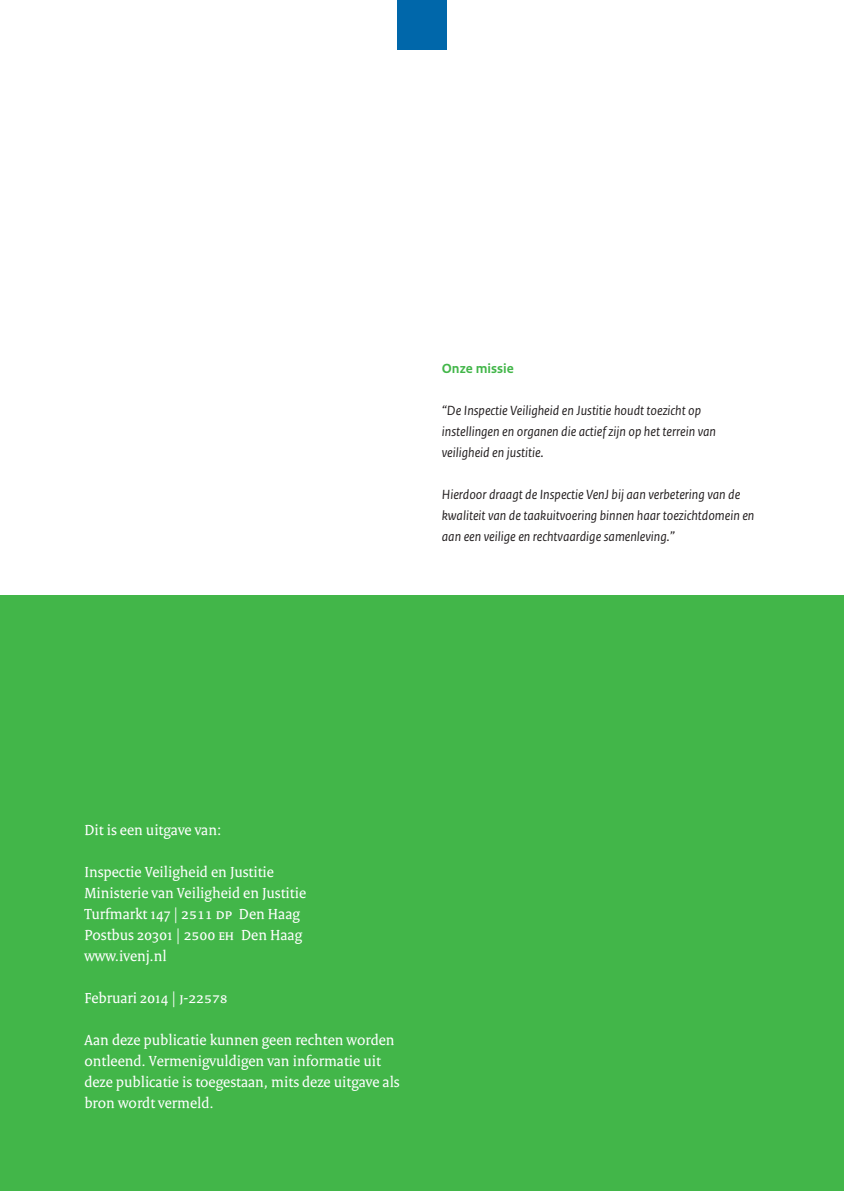
<style>
.page{position:relative;width:844px;height:1191px;background:#fff}
.page>*{position:absolute;margin:0;border:0;box-sizing:border-box;transform-origin:0 0}
.t1{font:15.75px/21px "Rijksoverheid Serif";color:#fff}
.t2{font:italic 14px/21px "Rijksoverheid Sans Text";color:#231f20}
.t3{font:700 14px "Rijksoverheid Sans Text";color:#42b649}
</style>
<div class="page">
<div style="left:0;top:595px;width:843px;height:596px;background:#42b649"></div>
<div style="left:397px;top:0;width:49px;height:50px;background:#0067aa"></div>
<p class="t3" style="left:441px;top:360px;width:73px">Onze missie</p>
<p class="t2" style="left:441px;top:400px;width:275px">“De Inspectie Veiligheid en Justitie houdt toezicht op instellingen en organen die actief zijn op het terrein van veiligheid en justitie.</p>
<p class="t2" style="left:441px;top:484px;width:314px">Hierdoor draagt de Inspectie VenJ bij aan verbetering van de kwaliteit van de taakuitvoering binnen haar toezichtdomein en aan een veilige en rechtvaardige samenleving.”</p>
<p class="t1" style="left:84px;top:819px;width:138px">Dit is een uitgave van:</p>
<p class="t1" style="left:84px;top:861px;width:223px">Inspectie Veiligheid en Justitie<br>Ministerie van Veiligheid en Justitie<br>Turfmarkt 147 | 2511 dp Den Haag<br>Postbus 20301 | 2500 eh Den Haag www.ivenj.nl</p>
<p class="t1" style="left:84px;top:987px;width:145px">Februari 2014 | j-22578</p>
<p class="t1" style="left:84px;top:1029px;width:317px">Aan deze publicatie kunnen geen rechten worden ontleend. Vermenigvuldigen van informatie uit deze publicatie is toegestaan, mits deze uitgave als bron wordt vermeld.</p>
</div>
